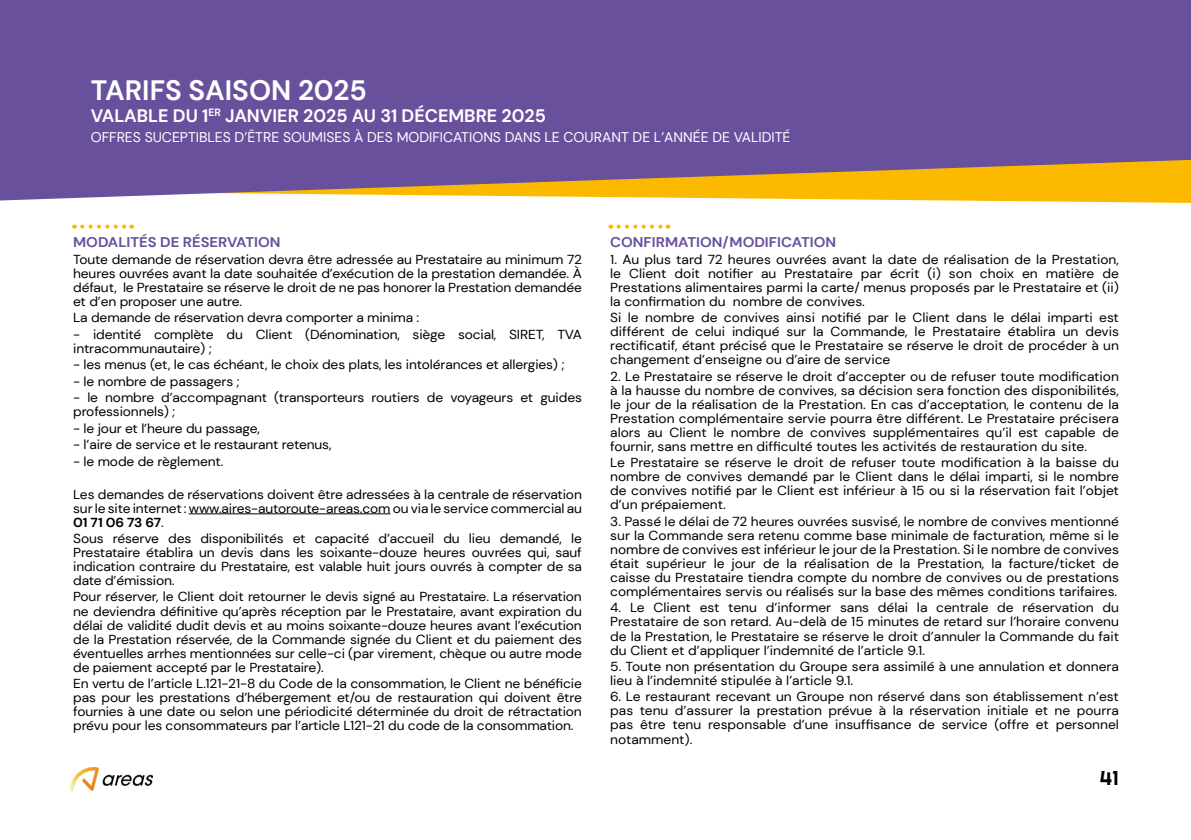
<style>
.page{position:relative;width:1191px;height:840px;background:#fff}
.page>*{position:absolute;margin:0;border:0;box-sizing:border-box;transform-origin:0 0}
.t1{font:700 28px "DM Sans";color:#fff}
.t2{font:20px "Righteous";color:#000}
.t3{font:700 18px "DM Sans";color:#fff}
.t4{font:14px "DM Sans";color:#fff}
.t5{font:700 14px "DM Sans";color:#68509c;scale:1.06 1}
.t6{font:13px/14px "DM Sans";letter-spacing:-.01em;color:#000;text-align:justify;scale:1.06 1}
.s1{font-weight:700}
</style>
<div class="page">
<svg style="left:82px;top:224px;width:50px;height:4px"></svg>
<svg style="left:618px;top:224px;width:50px;height:4px"></svg>
<svg style="left:0;top:0;width:1191px;height:200px;background:#765b8f"></svg>
<hr style="left:189px;top:513px;width:201px;height:1px;background:#000">
<img style="left:70px;top:767px;width:83px;height:23px">
<h1 class="t1" style="left:91px;top:73px;width:278px">TARIFS SAISON 2025</h1>
<h3 class="t3" style="left:91px;top:104px;width:457px">VALABLE DU 1<sup>ER</sup> JANVIER 2025 AU 31 DÉCEMBRE 2025</h3>
<p class="t4" style="left:91px;top:128px;width:701px">OFFRES SUCEPTIBLES D’ÊTRE SOUMISES À DES MODIFICATIONS DANS LE COURANT DE L’ANNÉE DE VALIDITÉ</p>
<p class="t5" style="left:73px;top:234px;width:197px">MODALITÉS DE RÉSERVATION</p>
<p class="t6" style="left:73px;top:252px;width:481px">Toute demande de réservation devra être adressée au Prestataire au minimum 72 heures ouvrées avant la date souhaitée d’exécution de la prestation demandée. À défaut, le Prestataire se réserve le droit de ne pas honorer la Prestation demandée et d’en proposer une autre.</p>
<p class="t6" style="left:73px;top:310px;width:328px">La demande de réservation devra comporter a minima :</p>
<p class="t6" style="left:73px;top:327px;width:481px">- identité complète du Client (Dénomination, siège social, SIRET, TVA intracommunautaire) ;</p>
<p class="t6" style="left:73px;top:357px;width:465px">- les menus (et, le cas échéant, le choix des plats, les intolérances et allergies) ;</p>
<p class="t6" style="left:73px;top:374px;width:159px">- le nombre de passagers ;</p>
<p class="t6" style="left:73px;top:390px;width:481px">- le nombre d’accompagnant (transporteurs routiers de voyageurs et guides professionnels) ;</p>
<p class="t6" style="left:73px;top:421px;width:178px">- le jour et l’heure du passage,</p>
<p class="t6" style="left:73px;top:437px;width:245px">- l’aire de service et le restaurant retenus,</p>
<p class="t6" style="left:73px;top:453px;width:143px">- le mode de règlement.</p>
<p class="t6" style="left:73px;top:486px;width:481px">Les demandes de réservations doivent être adressées à la centrale de réservation sur le site internet : www.aires-autoroute-areas.com ou via le service commercial au <span class="s1">01 71 06 73 67</span>.</p>
<p class="t6" style="left:73px;top:531px;width:481px">Sous réserve des disponibilités et capacité d’accueil du lieu demandé, le Prestataire établira un devis dans les soixante-douze heures ouvrées qui, sauf indication contraire du Prestataire, est valable huit jours ouvrés à compter de sa date d’émission.</p>
<p class="t6" style="left:73px;top:589px;width:481px">Pour réserver, le Client doit retourner le devis signé au Prestataire. La réservation ne deviendra définitive qu’après réception par le Prestataire, avant expiration du délai de validité dudit devis et au moins soixante-douze heures avant l’exécution de la Prestation réservée, de la Commande signée du Client et du paiement des éventuelles arrhes mentionnées sur celle-ci (par virement, chèque ou autre mode de paiement accepté par le Prestataire).</p>
<p class="t6" style="left:73px;top:676px;width:481px">En vertu de l’article L.121-21-8 du Code de la consommation, le Client ne bénéficie pas pour les prestations d’hébergement et/ou de restauration qui doivent être fournies à une date ou selon une périodicité déterminée du droit de rétractation prévu pour les consommateurs par l’article L121-21 du code de la consommation.</p>
<p class="t5" style="left:610px;top:234px;width:215px">CONFIRMATION/MODIFICATION</p>
<p class="t6" style="left:610px;top:252px;width:481px">1. Au plus tard 72 heures ouvrées avant la date de réalisation de la Prestation, le Client doit notifier au Prestataire par écrit (i) son choix en matière de Prestations alimentaires parmi la carte/ menus proposés par le Prestataire et (ii) la confirmation du nombre de convives.</p>
<p class="t6" style="left:610px;top:310px;width:481px">Si le nombre de convives ainsi notifié par le Client dans le délai imparti est différent de celui indiqué sur la Commande, le Prestataire établira un devis rectificatif, étant précisé que le Prestataire se réserve le droit de procéder à un changement d’enseigne ou d’aire de service</p>
<p class="t6" style="left:610px;top:369px;width:481px">2. Le Prestataire se réserve le droit d’accepter ou de refuser toute modification à la hausse du nombre de convives, sa décision sera fonction des disponibilités, le jour de la réalisation de la Prestation. En cas d’acceptation, le contenu de la Prestation complémentaire servie pourra être différent. Le Prestataire précisera alors au Client le nombre de convives supplémentaires qu’il est capable de fournir, sans mettre en difficulté toutes les activités de restauration du site.</p>
<p class="t6" style="left:610px;top:455px;width:481px">Le Prestataire se réserve le droit de refuser toute modification à la baisse du nombre de convives demandé par le Client dans le délai imparti, si le nombre de convives notifié par le Client est inférieur à 15 ou si la réservation fait l’objet d’un prépaiement.</p>
<p class="t6" style="left:610px;top:514px;width:481px">3. Passé le délai de 72 heures ouvrées susvisé, le nombre de convives mentionné sur la Commande sera retenu comme base minimale de facturation, même si le nombre de convives est inférieur le jour de la Prestation. Si le nombre de convives était supérieur le jour de la réalisation de la Prestation, la facture/ticket de caisse du Prestataire tiendra compte du nombre de convives ou de prestations complémentaires servis ou réalisés sur la base des mêmes conditions tarifaires.</p>
<p class="t6" style="left:610px;top:600px;width:481px">4. Le Client est tenu d’informer sans délai la centrale de réservation du Prestataire de son retard. Au-delà de 15 minutes de retard sur l’horaire convenu de la Prestation, le Prestataire se réserve le droit d’annuler la Commande du fait du Client et d’appliquer l’indemnité de l’article 9.1.</p>
<p class="t6" style="left:610px;top:659px;width:481px">5. Toute non présentation du Groupe sera assimilé à une annulation et donnera lieu à l’indemnité stipulée à l’article 9.1.</p>
<p class="t6" style="left:610px;top:689px;width:481px">6. Le restaurant recevant un Groupe non réservé dans son établissement n’est pas tenu d’assurer la prestation prévue à la réservation initiale et ne pourra pas être tenu responsable d’une insuffisance de service (offre et personnel notamment).</p>
<h2 class="t2" style="left:1100px;top:764px;width:20px">41</h2>
</div>
